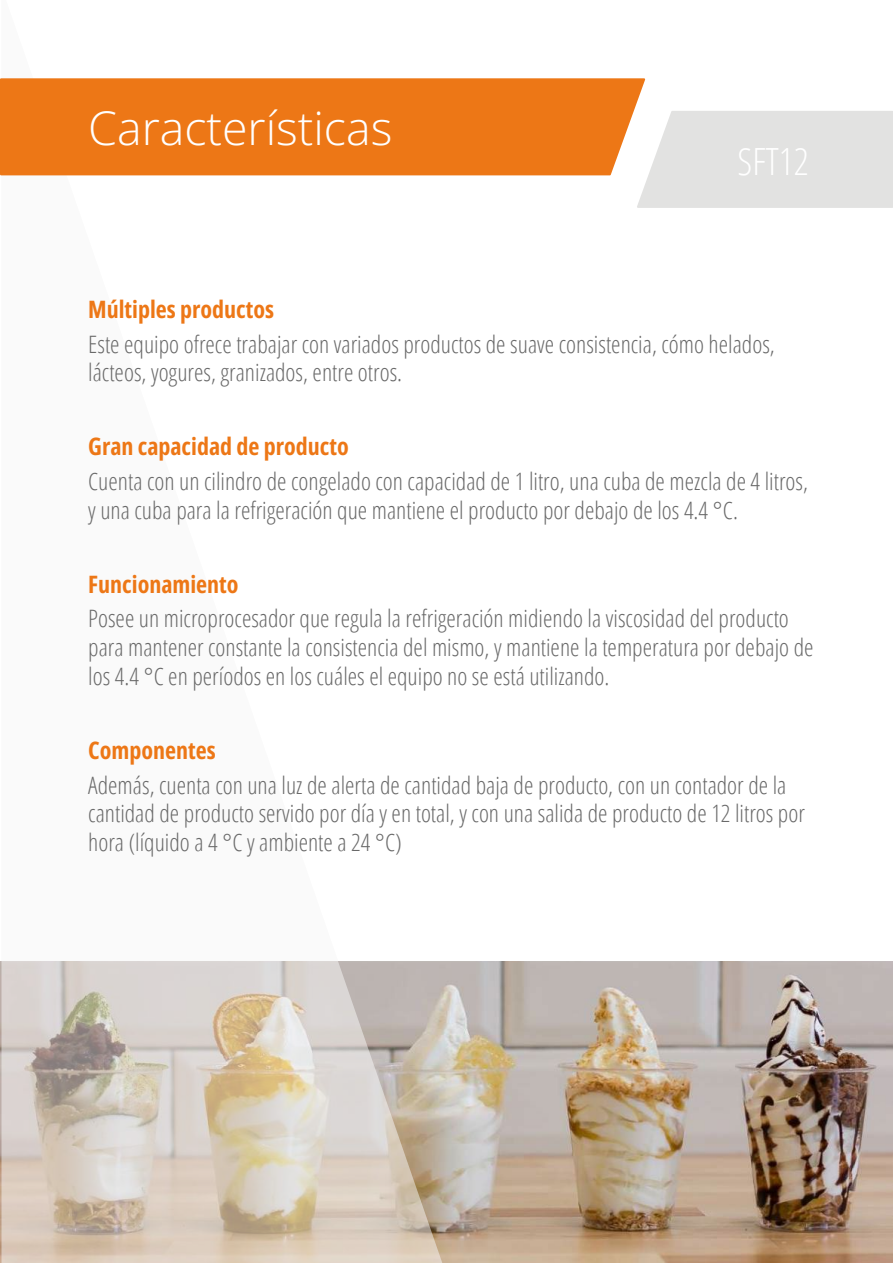
<style>
.page{position:relative;width:893px;height:1263px;background:#fff}
.page>*{position:absolute;margin:0;border:0;box-sizing:border-box;transform-origin:0 0}
.t1{font:300 46.5px "Open Sans";color:#fff}
.t2{font:300 condensed 37.5px "Open Sans";color:#fff}
.t3{font:300 condensed 24px/28.8px "Open Sans";color:#696969}
.t4{font:700 24px "Open Sans Condensed";color:#ed7716}
</style>
<div class="page">
<img style="left:0;top:961px;width:893px;height:302px">
<svg style="left:2px;top:175px;width:440px;height:1088px"></svg>
<div style="left:0;top:78px;width:645px;height:97px;background:#ed7716"></div>
<div style="left:637px;top:111px;width:256px;height:97px;background:#e2e2e1"></div>
<h1 class="t1" style="left:88px;top:96px;width:306px">Características</h1>
<h2 class="t2" style="left:737px;top:136px;width:73px">SFT12</h2>
<p class="t4" style="left:88px;top:292px;width:187px">Múltiples productos</p>
<p class="t3" style="left:88px;top:329px;width:688px">Este equipo ofrece trabajar con variados productos de suave consistencia, cómo helados, lácteos, yogures, granizados, entre otros.</p>
<p class="t4" style="left:88px;top:429px;width:262px">Gran capacidad de producto</p>
<p class="t3" style="left:88px;top:466px;width:721px">Cuenta con un cilindro de congelado con capacidad de 1 litro, una cuba de mezcla de 4 litros, y una cuba para la refrigeración que mantiene el producto por debajo de los 4.4 °C.</p>
<p class="t4" style="left:88px;top:566px;width:152px">Funcionamiento</p>
<p class="t3" style="left:88px;top:603px;width:727px">Posee un microprocesador que regula la refrigeración midiendo la viscosidad del producto para mantener constante la consistencia del mismo, y mantiene la temperatura por debajo de los 4.4 °C en períodos en los cuáles el equipo no se está utilizando.</p>
<p class="t4" style="left:88px;top:733px;width:129px">Componentes</p>
<p class="t3" style="left:88px;top:770px;width:718px">Además, cuenta con una luz de alerta de cantidad baja de producto, con un contador de la cantidad de producto servido por día y en total, y con una salida de producto de 12 litros por hora (líquido a 4 °C y ambiente a 24 °C)</p>
</div>
